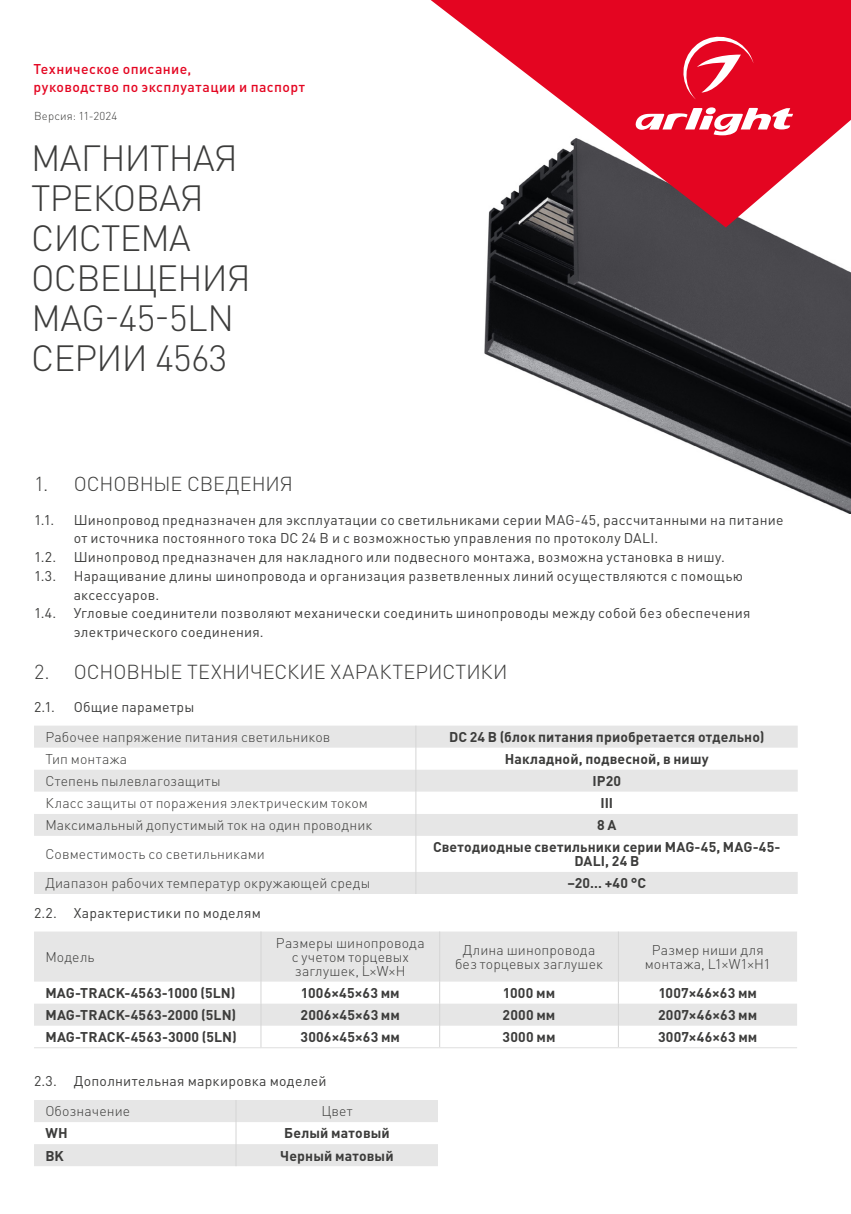
<style>
.page{position:relative;width:851px;height:1214px;background:#fff}
.page>*{position:absolute;margin:0;border:0;box-sizing:border-box;transform-origin:0 0}
.t1{font:300 36px/40px "DIN Pro";letter-spacing:-.02em;color:#3c3c3b}
.t2{font:300 20px "DIN Pro";letter-spacing:-.005em;color:#3c3c3b}
.t3{font:14px/18.8px "DIN Pro";letter-spacing:.02em;color:#3c3c3b}
.t4{font:300 14px/14px "DIN Pro";letter-spacing:.01em;color:#3c3c3b;text-align:center}
.t5{font:700 14px/14px "DIN Pro";letter-spacing:.01em;color:#3c3c3b;text-align:center}
.t6{font:500 14px/18px "DIN Pro";letter-spacing:.03em;color:#e40521}
.t7{font:300 11.4px "DIN Pro";letter-spacing:.015em;color:#3c3c3b}
</style>
<div class="page">
<img style="left:484px;top:227px;width:366px;height:286px">
<svg style="left:34px;top:835px;width:763px;height:58px"></svg>
<svg style="left:34px;top:725px;width:763px;height:110px"></svg>
<hr style="left:415px;top:835px;width:1px;height:36px;background:#d5d5d5">
<svg style="left:415px;top:871px;width:1px;height:22px"></svg>
<svg style="left:34px;top:931px;width:763px;height:94px;fill:#e6e6e6"></svg>
<hr style="left:34px;top:1047px;width:227px;height:1px;background:#dedede">
<hr style="left:261px;top:1047px;width:178px;height:1px;background:#dedede">
<hr style="left:439px;top:1047px;width:179px;height:1px;background:#dedede">
<hr style="left:618px;top:1047px;width:179px;height:1px;background:#dedede">
<hr style="left:260px;top:931px;width:1px;height:50px;background:#d5d5d5">
<hr style="left:439px;top:931px;width:1px;height:50px;background:#d5d5d5">
<hr style="left:617px;top:931px;width:1px;height:50px;background:#d5d5d5">
<svg style="left:260px;top:981px;width:1px;height:66px"></svg>
<svg style="left:439px;top:981px;width:1px;height:66px"></svg>
<svg style="left:617px;top:981px;width:1px;height:45px"></svg>
<svg style="left:34px;top:1100px;width:404px;height:65px"></svg>
<svg style="left:430px;top:0;width:420px;height:227px;fill:#e40521"></svg>
<svg style="left:632px;top:107px;width:161px;height:31px"></svg>
<svg style="left:678px;top:32px;width:75px;height:67px;background:#e83047"></svg>
<p class="t6" style="left:34px;top:60px;width:273px">Техническое описание,<br>руководство по эксплуатации и паспорт</p>
<p class="t7" style="left:34px;top:108px;width:85px">Версия: 11-2024</p>
<h1 class="t1" style="left:31px;top:136px;width:221px">МАГНИТНАЯ<br>ТРЕКОВАЯ<br>СИСТЕМА<br>ОСВЕЩЕНИЯ<br>MAG-45-5LN<br>СЕРИИ 4563</h1>
<h2 class="t2" style="left:34px;top:470px;width:260px">1. ОСНОВНЫЕ СВЕДЕНИЯ</h2>
<p class="t3" style="left:34px;top:509px;width:22px">1.1.</p>
<p class="t3" style="left:74px;top:509px;width:711px">Шинопровод предназначен для эксплуатации со светильниками серии MAG-45, рассчитанными на питание от источника постоянного тока DC 24 В и с возможностью управления по протоколу DALI.</p>
<p class="t3" style="left:34px;top:547px;width:24px">1.2.</p>
<p class="t3" style="left:74px;top:547px;width:652px">Шинопровод предназначен для накладного или подвесного монтажа, возможна установка в нишу.</p>
<p class="t3" style="left:34px;top:565px;width:24px">1.3.</p>
<p class="t3" style="left:74px;top:565px;width:670px">Наращивание длины шинопровода и организация разветвленных линий осуществляются с помощью</p>
<p class="t3" style="left:74px;top:584px;width:87px">аксессуаров.</p>
<p class="t3" style="left:34px;top:603px;width:718px">1.4. Угловые соединители позволяют механически соединить шинопроводы между собой без обеспечения</p>
<p class="t3" style="left:74px;top:622px;width:191px">электрического соединения.</p>
<h2 class="t2" style="left:34px;top:657px;width:475px">2. ОСНОВНЫЕ ТЕХНИЧЕСКИЕ ХАРАКТЕРИСТИКИ</h2>
<p class="t3" style="left:34px;top:696px;width:22px">2.1.</p>
<p class="t3" style="left:74px;top:696px;width:122px">Общие параметры</p>
<p class="t4" style="left:45px;top:729px;width:286px">Рабочее напряжение питания светильников</p>
<p class="t5" style="left:449px;top:729px;width:317px">DC 24 В (блок питания приобретается отдельно)</p>
<p class="t4" style="left:45px;top:751px;width:83px">Тип монтажа</p>
<p class="t5" style="left:504px;top:751px;width:205px">Накладной, подвесной, в нишу</p>
<p class="t4" style="left:45px;top:773px;width:177px">Степень пылевлагозащиты</p>
<p class="t5" style="left:592px;top:773px;width:30px">IP20</p>
<p class="t4" style="left:45px;top:795px;width:324px">Класс защиты от поражения электрическим током</p>
<p class="t5" style="left:600px;top:795px;width:14px">III</p>
<p class="t4" style="left:45px;top:817px;width:328px">Максимальный допустимый ток на один проводник</p>
<p class="t5" style="left:597px;top:817px;width:21px">8 А</p>
<p class="t4" style="left:45px;top:846px;width:221px">Совместимость со светильниками</p>
<p class="t5" style="left:433px;top:839px;width:349px">Светодиодные светильники серии MAG-45, MAG-45-<br>DALI, 24 В</p>
<p class="t4" style="left:45px;top:875px;width:326px">Диапазон рабочих температур окружающей среды</p>
<p class="t5" style="left:567px;top:875px;width:80px">–20… +40 °С</p>
<p class="t3" style="left:34px;top:902px;width:228px">2.2. Характеристики по моделям</p>
<p class="t4" style="left:45px;top:949px;width:51px">Модель</p>
<p class="t4" style="left:276px;top:935px;width:150px">Размеры шинопровода с учетом торцевых заглушек, L×W×H</p>
<p class="t4" style="left:455px;top:942px;width:149px">Длина шинопровода без торцевых заглушек</p>
<p class="t4" style="left:644px;top:942px;width:127px">Размер ниши для монтажа, L1×W1×H1</p>
<p class="t5" style="left:45px;top:985px;width:191px">MAG-TRACK-4563-1000 (5LN)</p>
<p class="t5" style="left:301px;top:985px;width:100px">1006×45×63 мм</p>
<p class="t5" style="left:503px;top:985px;width:54px">1000 мм</p>
<p class="t5" style="left:658px;top:985px;width:100px">1007×46×63 мм</p>
<p class="t5" style="left:45px;top:1007px;width:192px">MAG-TRACK-4563-2000 (5LN)</p>
<p class="t5" style="left:300px;top:1007px;width:101px">2006×45×63 мм</p>
<p class="t5" style="left:502px;top:1007px;width:54px">2000 мм</p>
<p class="t5" style="left:658px;top:1007px;width:101px">2007×46×63 мм</p>
<p class="t5" style="left:45px;top:1029px;width:193px">MAG-TRACK-4563-3000 (5LN)</p>
<p class="t5" style="left:300px;top:1029px;width:101px">3006×45×63 мм</p>
<p class="t5" style="left:502px;top:1029px;width:54px">3000 мм</p>
<p class="t5" style="left:658px;top:1029px;width:101px">3007×46×63 мм</p>
<p class="t3" style="left:34px;top:1071px;width:294px">2.3. Дополнительная маркировка моделей</p>
<p class="t4" style="left:45px;top:1103px;width:86px">Обозначение</p>
<p class="t4" style="left:321px;top:1103px;width:33px">Цвет</p>
<p class="t5" style="left:45px;top:1125px;width:24px">WH</p>
<p class="t5" style="left:284px;top:1125px;width:107px">Белый матовый</p>
<p class="t5" style="left:45px;top:1147px;width:20px">BK</p>
<p class="t5" style="left:280px;top:1147px;width:115px">Черный матовый</p>
</div>
